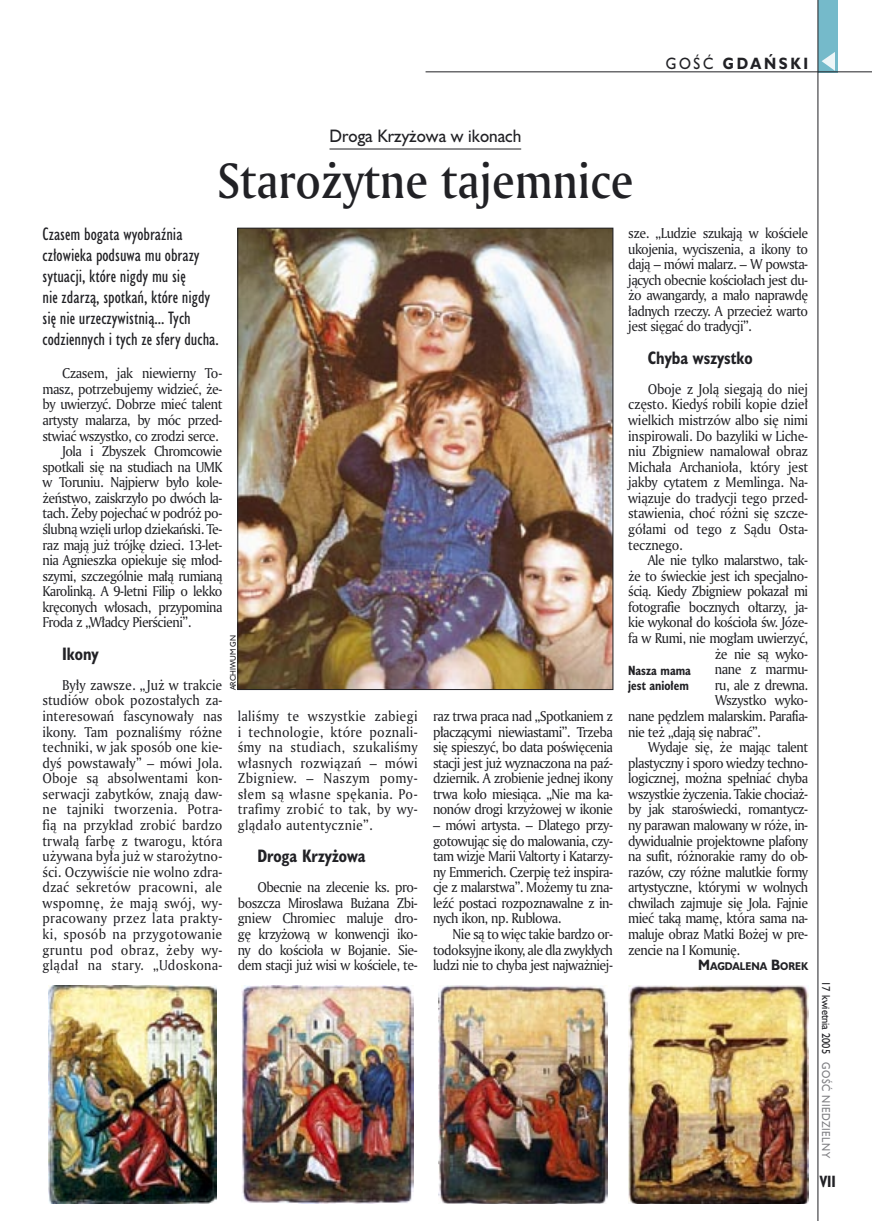
<style>
.page{position:relative;width:872px;height:1221px;background:#fff}
.page>*{position:absolute;margin:0;border:0;box-sizing:border-box;transform-origin:0 0}
._05a_tytyl_AmMd_32_pt{font:48px "Amerigo Md PL";color:#212125;scale:.9 1}
._06-4_lead_lokal_HuCn_11_pt{font:16.5px/21px "Humanst 521 Cn PL";color:#212125}
._04_srodtytul_HuCB_11_pt{font:700 16.5px "Humanst 521 Cn PL";color:#212125;scale:.94 1}
._04-3_nadtytul_lokal{font:16.5px "Humanst 521 PL";color:#212125;scale:.94 1}
._15b_temat_prawo{font:700 15px "Humanst 521 PL";letter-spacing:.2em;color:#212125;scale:.9 1}
._17_pagina_prawa{font:700 15px "Humanst 521 Cn PL";color:#212125;scale:.94 1}
._01_body_tekst{font:13.8px/15.6px "Amerigo PL";letter-spacing:-.04em;color:#212125;text-align:justify;scale:.94 1}
._09_podpis_zdjecia_HuCnB{font:700 12.3px "Humanst 521 Cn PL";color:#212125;scale:.94 1}
._19a_data_prawa_GOSC{font:10.5px "Humanst 521 PL";letter-spacing:.05em;color:#7f7f83;scale:.9 1}
._19_data_prawa{font:10.5px "Humanst 521 PL";color:#212125;scale:.9 1}
._12a_autor_na_koncu_HuBd{font:700 10.35px "Humanst 521 PL";color:#212125;scale:.9 1}
._09a_autor_zdjecia_Hu_5_pt{font:7.5px "Humanst 521 PL";color:#212125;scale:.94 1}
.s1{font-weight:400}
.s2{font-size:13.8px}
</style>
<div class="page">
<div style="left:818px;top:0;width:19px;height:72px;background:#75baca"></div>
<hr style="left:817px;top:0;width:1px;height:1220px;background:#212125">
<svg style="left:821px;top:52px;width:14px;height:19px"></svg>
<hr style="left:425px;top:72px;width:447px;height:1px;background:#212125">
<hr style="left:329px;top:149px;width:192px;height:1px;background:#212125">
<img style="left:239px;top:230px;width:372px;height:457px">
<img style="left:49px;top:985px;width:167px;height:218px">
<img style="left:242px;top:985px;width:172px;height:218px">
<img style="left:438px;top:985px;width:169px;height:218px">
<img style="left:628px;top:985px;width:180px;height:218px">
<p class="_15b_temat_prawo" style="left:666px;top:53px;width:160px"><span class="s1">GOŚĆ</span> GDAŃSKI</p>
<p class="_04-3_nadtytul_lokal" style="left:329px;top:124px;width:205px">Droga Krzyżowa w ikonach</p>
<p class="_05a_tytyl_AmMd_32_pt" style="left:217px;top:148px;width:464px">Starożytne tajemnice</p>
<p class="_06-4_lead_lokal_HuCn_11_pt" style="left:43px;top:223px;width:178px">Czasem bogata wyobraźnia człowieka podsuwa mu obrazy sytuacji, które nigdy mu się<br>nie zdarzą, spotkań, które nigdy się nie urzeczywistnią... Tych codziennych i tych ze sfery ducha.</p>
<p class="_01_body_tekst" style="left:43px;top:365px;width:193px;text-indent:20px">Czasem, jak niewierny To&shy;masz, potrzebujemy widzieć, że&shy;by uwierzyć. Dobrze mieć talent artysty malarza, by móc przed&shy;stwiać wszystko, co zrodzi serce.</p>
<p class="_01_body_tekst" style="left:43px;top:443px;width:193px;text-indent:20px">Jola i Zbyszek Chromcowie spotkali się na studiach na UMK w Toruniu. Najpierw było kole&shy;żeństwo, zaiskrzyło po dwóch la&shy;tach. Żeby pojechać w podróż po&shy;ślubną wzięli urlop dziekański. Te&shy;raz mają już trójkę dzieci. 13-let&shy;nia Agnieszka opiekuje się młod&shy;szymi, szczególnie małą rumianą Karolinką. A 9-letni Filip o lekko kręconych włosach, przypomina Froda z „Władcy Pierścieni”.</p>
<p class="_04_srodtytul_HuCB_11_pt" style="left:62px;top:642px;width:40px">Ikony</p>
<p class="_01_body_tekst" style="left:43px;top:676px;width:193px;text-indent:20px">Były zawsze. „Już w trakcie studiów obok pozostałych za&shy;interesowań fascynowały nas ikony. Tam poznaliśmy różne techniki, w jak sposób one kie&shy;dyś powstawały” – mówi Jola.<br>Oboje są absolwentami kon&shy;serwacji zabytków, znają daw&shy;ne tajniki tworzenia. Potra&shy;fią na przykład zrobić bardzo trwałą farbę z twarogu, która używana była już w starożytno&shy;ści. Oczywiście nie wolno zdra&shy;dzać sekretów pracowni, ale wspomnę, że mają swój, wy&shy;pracowany przez lata prakty&shy;ki, sposób na przygotowanie gruntu pod obraz, żeby wy&shy;glądał na stary. „Udoskona-</p>
<p class="_09a_autor_zdjecia_Hu_5_pt" style="left:228px;top:690px;width:60px;rotate:-90deg">ARCHIWUM GN</p>
<p class="_01_body_tekst" style="left:238px;top:707px;width:193px">laliśmy te wszystkie zabiegi i technologie, które poznali&shy;śmy na studiach, szukaliśmy własnych rozwiązań – mówi Zbigniew. – Naszym pomy&shy;słem są własne spękania. Po&shy;trafimy zrobić to tak, by wy&shy;glądało autentycznie”.</p>
<p class="_04_srodtytul_HuCB_11_pt" style="left:257px;top:844px;width:117px">Droga Krzyżowa</p>
<p class="_01_body_tekst" style="left:238px;top:879px;width:193px;text-indent:20px">Obecnie na zlecenie ks. pro&shy;boszcza Mirosława Bużana Zbi&shy;gniew Chromiec maluje dro&shy;gę krzyżową w konwencji iko&shy;ny do kościoła w Bojanie. Sie&shy;dem stacji już wisi w kościele, te-</p>
<p class="_01_body_tekst" style="left:433px;top:707px;width:193px">raz trwa praca nad „Spotkaniem z płaczącymi niewiastami”. Trzeba się spieszyć, bo data poświęcenia stacji jest już wyznaczona na paź&shy;dziernik. A zrobienie jednej ikony trwa koło miesiąca. „Nie ma ka&shy;nonów drogi krzyżowej w ikonie</p>
<p class="_01_body_tekst" style="left:433px;top:816px;width:193px">– mówi artysta. – Dlatego przy&shy;gotowując się do malowania, czy&shy;tam wizje Marii Valtorty i Katarzy&shy;ny Emmerich. Czerpię też inspira&shy;cje z malarstwa”. Możemy tu zna&shy;leźć postaci rozpoznawalne z in&shy;nych ikon, np. Rublowa.</p>
<p class="_01_body_tekst" style="left:433px;top:925px;width:193px;text-indent:20px">Nie są to więc takie bardzo or&shy;todoksyjne ikony, ale dla zwykłych ludzi nie to chyba jest najważniej-</p>
<p class="_01_body_tekst" style="left:628px;top:225px;width:193px">sze. „Ludzie szukają w kościele ukojenia, wyciszenia, a ikony to dają – mówi malarz. – W powsta&shy;jących obecnie kościołach jest du&shy;żo awangardy, a mało naprawdę ładnych rzeczy. A przecież warto jest sięgać do tradycji”.</p>
<p class="_04_srodtytul_HuCB_11_pt" style="left:648px;top:346px;width:113px">Chyba wszystko</p>
<p class="_01_body_tekst" style="left:628px;top:380px;width:193px;text-indent:20px">Oboje z Jolą siegają do niej często. Kiedyś robili kopie dzieł wielkich mistrzów albo się nimi inspirowali. Do bazyliki w Liche&shy;niu Zbigniew namalował obraz Michała Archanioła, który jest jakby cytatem z Memlinga. Na&shy;wiązuje do tradycji tego przed&shy;stawienia, choć różni się szcze&shy;gółami od tego z Sądu Osta&shy;tecznego.</p>
<p class="_01_body_tekst" style="left:648px;top:552px;width:172px">Ale nie tylko malarstwo, tak-</p>
<p class="_01_body_tekst" style="left:628px;top:567px;width:193px">że to świeckie jest ich specjalno-</p>
<p class="_01_body_tekst" style="left:628px;top:583px;width:193px">ścią. Kiedy Zbigniew pokazał mi</p>
<p class="_01_body_tekst" style="left:628px;top:598px;width:193px">fotografie bocznych ołtarzy, ja-</p>
<p class="_01_body_tekst" style="left:628px;top:614px;width:193px">kie wykonał do kościoła św. Józe-</p>
<p class="_01_body_tekst" style="left:628px;top:630px;width:193px">fa w Rumi, nie mogłam uwierzyć,</p>
<p class="_01_body_tekst" style="left:714px;top:645px;width:101px">że nie są wyko-</p>
<p class="_01_body_tekst" style="left:714px;top:661px;width:101px">nane z marmu-</p>
<p class="_01_body_tekst" style="left:714px;top:676px;width:101px">ru, ale z drewna.</p>
<p class="_01_body_tekst" style="left:714px;top:692px;width:101px">Wszystko wyko-</p>
<p class="_01_body_tekst" style="left:628px;top:707px;width:193px">nane pędzlem malarskim. Parafia-</p>
<p class="_01_body_tekst" style="left:628px;top:723px;width:142px">nie też „dają się nabrać”.</p>
<p class="_01_body_tekst" style="left:628px;top:739px;width:193px;text-indent:20px">Wydaje się, że mając talent plastyczny i sporo wiedzy techno&shy;logicznej, można spełniać chyba wszystkie życzenia. Takie chociaż&shy;by jak staroświecki, romantycz&shy;ny parawan malowany w róże, in&shy;dywidualnie projektowne plafony na sufit, różnorakie ramy do ob&shy;razów, czy różne malutkie formy artystyczne, którymi w wolnych chwilach zajmuje się Jola. Fajnie mieć taką mamę, która sama na&shy;maluje obraz Matki Bożej w pre&shy;zencie na I Komunię.</p>
<p class="_12a_autor_na_koncu_HuBd" style="left:698px;top:959px;width:124px"><span class="s2">M</span>AGDALENA <span class="s2">B</span>OREK</p>
<p class="_09_podpis_zdjecia_HuCnB" style="left:628px;top:662px;width:68px">Nasza mama</p>
<p class="_09_podpis_zdjecia_HuCnB" style="left:628px;top:676px;width:66px">jest aniołem</p>
<p class="_19_data_prawa" style="left:833px;top:981px;width:82px;rotate:90deg">17 kwietnia 2005</p>
<p class="_19a_data_prawa_GOSC" style="left:833px;top:1062px;width:108px;rotate:90deg">GOŚĆ NIEDZIELNY</p>
<p class="_17_pagina_prawa" style="left:819px;top:1171px;width:19px">VII</p>
</div>
